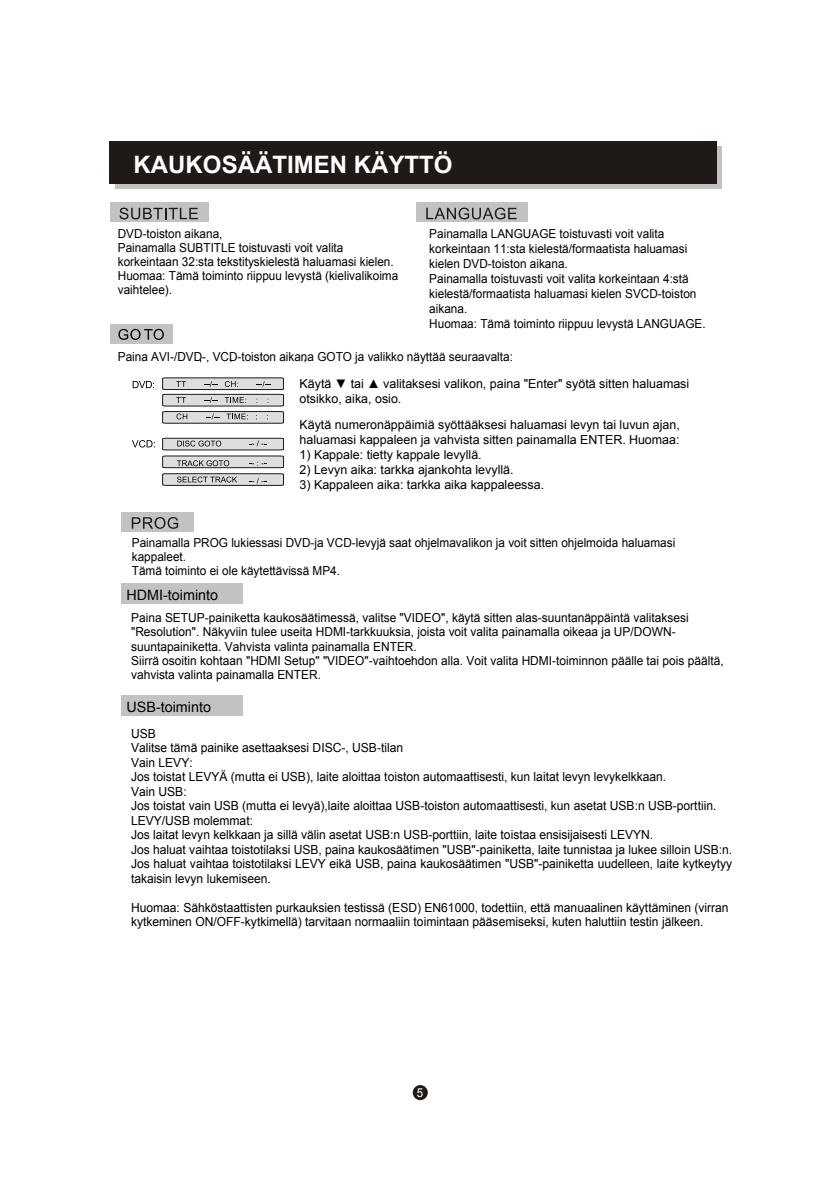
<style>
.page{position:relative;width:840px;height:1191px;background:#fff}
.page>*{position:absolute;margin:0;border:0;box-sizing:border-box;transform-origin:0 0}
.t1{font:700 24px "Arial";color:#fff}
.t2{font:14.4px "Arial";color:#000}
.t3{font:12.6px/14.4px "Arial";color:#000;scale:.96 1}
.t4{font:12.4px/14.2px "Arial";color:#000;scale:.95 1}
.t5{font:12.4px/14.4px "Arial";color:#000;scale:.96 1}
.t6{font:12.4px/15px "Arial";color:#000}
.t7{font:12.4px "Arial";color:#fff;scale:.93 1}
.s1{font-style:inherit}
</style>
<div class="page">
<div style="left:412px;top:1085px;width:15px;height:15px;background:#1f1a17;border-radius:50%"></div>
<div style="left:115px;top:146px;width:606px;height:43px;background:#c2c2c2"></div>
<div style="left:109px;top:141px;width:607px;height:43px;background:#1f1a17"></div>
<div style="left:110px;top:202px;width:98px;height:20px;background:#c2c2c2"></div>
<svg style="left:119px;top:208px;width:79px;height:11px"></svg>
<div style="left:416px;top:202px;width:111px;height:20px;background:#c2c2c2"></div>
<svg style="left:426px;top:208px;width:90px;height:11px"></svg>
<div style="left:110px;top:324px;width:62px;height:19px;background:#c2c2c2"></div>
<svg style="left:118px;top:329px;width:46px;height:11px"></svg>
<svg style="left:133px;top:381px;width:21px;height:7px"></svg>
<svg style="left:132px;top:440px;width:23px;height:7px"></svg>
<div style="left:121px;top:512px;width:72px;height:19px;background:#c2c2c2"></div>
<svg style="left:132px;top:517px;width:46px;height:12px"></svg>
<div style="left:121px;top:583px;width:122px;height:21px;background:#c2c2c2"></div>
<svg style="left:162px;top:377px;width:122px;height:47px;background:#c1c0c0"></svg>
<svg style="left:162px;top:438px;width:122px;height:48px"></svg>
<div style="left:121px;top:695px;width:122px;height:20px;background:#c2c2c2"></div>
<h1 class="t1" style="left:133px;top:149px;width:320px">KAUKOSÄÄTIMEN KÄYTTÖ</h1>
<p class="t4" style="left:118px;top:226px;width:296px">DVD-toiston aikana,<br>Painamalla SUBTITLE toistuvasti voit valita korkeintaan 32:sta tekstityskielestä haluamasi kielen.<br>Huomaa: Tämä toiminto riippuu levystä (kielivalikoima vaihtelee).</p>
<p class="t4" style="left:429px;top:226px;width:292px;line-height:15px">Painamalla LANGUAGE toistuvasti voit valita korkeintaan 1<span class="s1">1</span>:sta kielestä/formaatista haluamasi kielen DVD-toiston aikana.<br>Painamalla toistuvasti voit valita korkeintaan 4:stä kielestä/formaatista haluamasi kielen SVCD-toiston aikana.<br>Huomaa: Tämä toiminto riippuu levystä LANGUAGE.</p>
<p class="t4" style="left:118px;top:350px;width:417px">Paina AVI-/DVD-, VCD-toiston aikana GOTO ja valikko näyttää seuraavalta:</p>
<p class="t6" style="left:299px;top:376px;width:391px">Käytä ▼ tai ▲ valitaksesi valikon, paina "Enter" syötä sitten haluamasi otsikko, aika, osio.</p>
<p class="t6" style="left:299px;top:417px;width:382px">Käytä numeronäppäimiä syöttääksesi haluamasi levyn tai luvun ajan, haluamasi kappaleen ja vahvista sitten painamalla ENTER. Huomaa:</p>
<p class="t6" style="left:299px;top:447px;width:184px">1) Kappale: tietty kappale levyllä.</p>
<p class="t6" style="left:299px;top:462px;width:215px">2) Levyn aika: tarkka ajankohta levyllä.</p>
<p class="t6" style="left:299px;top:477px;width:246px">3) Kappaleen aika: tarkka aika kappaleessa.</p>
<p class="t4" style="left:132px;top:536px;width:573px">Painamalla PROG lukiessasi DVD-ja VCD-levyjä saat ohjelmavalikon ja voit sitten ohjelmoida haluamasi kappaleet.<br>Tämä toiminto ei ole käytettävissä MP4.</p>
<p class="t5" style="left:131px;top:610px;width:618px">Paina SETUP-painiketta kaukosäätimessä, valitse "VIDEO", käytä sitten alas-suuntanäppäintä valitaksesi "Resolution". Näkyviin tulee useita HD<span class="s1">MI</span>-tarkkuuksia, joista voit valita painamalla oikeaa ja UP/DOWN&shy;suuntapainiketta. Vahvista valinta painamalla ENTER.<br>Siirrä osoitin kohtaan "HDMI Setup" "VIDEO"-vaihtoehdon alla. Voit valita HDMI-toiminnon päälle tai pois päältä, vahvista valinta painamalla ENTER.</p>
<p class="t2" style="left:126px;top:585px;width:93px">HDMI-toiminto</p>
<p class="t2" style="left:126px;top:697px;width:86px">USB-toiminto</p>
<p class="t3" style="left:131px;top:726px;width:627px">USB<br>Valitse tämä painike asettaaksesi DI<span class="s1">SC</span>-, USB-tilan<br>Vain LEVY:<br>Jos toistat LEVYÄ (mutta ei USB), laite aloittaa toiston automaattisesti, kun laitat levyn levykelkkaan.<br>Vain USB:<br>Jos toistat vain USB (mutta ei levyä),laite aloittaa USB-toiston automaattisesti, kun asetat USB:n USB-porttiin.<br>LEVY/USB molemmat:<br>Jos laitat levyn kelkkaan ja sillä välin asetat USB:n USB-porttiin, laite toistaa ensisijaisesti LEVYN.<br>Jos haluat vaihtaa toistotilaksi USB, paina kaukosäätimen "USB"-painiketta, laite tunnistaa ja lukee silloin USB:n.<br>Jos haluat vaihtaa toistotilaksi LEVY eikä USB, paina kaukosäätimen "USB"-painiketta uudelleen, laite kytkeytyy takaisin levyn lukemiseen.</p>
<p class="t3" style="left:131px;top:900px;width:623px">Huomaa: Sähköstaattisten purkauksien testissä (ESD) EN<span class="s1">61000</span>, todettiin, että manuaalinen käyttäminen (virran kytkeminen ON/OFF-kytkimellä) tarvitaan normaaliin toimintaan pääsemiseksi, kuten haluttiin testin jälkeen.</p>
<p class="t7" style="left:416px;top:1086px;width:8px">5</p>
</div>
